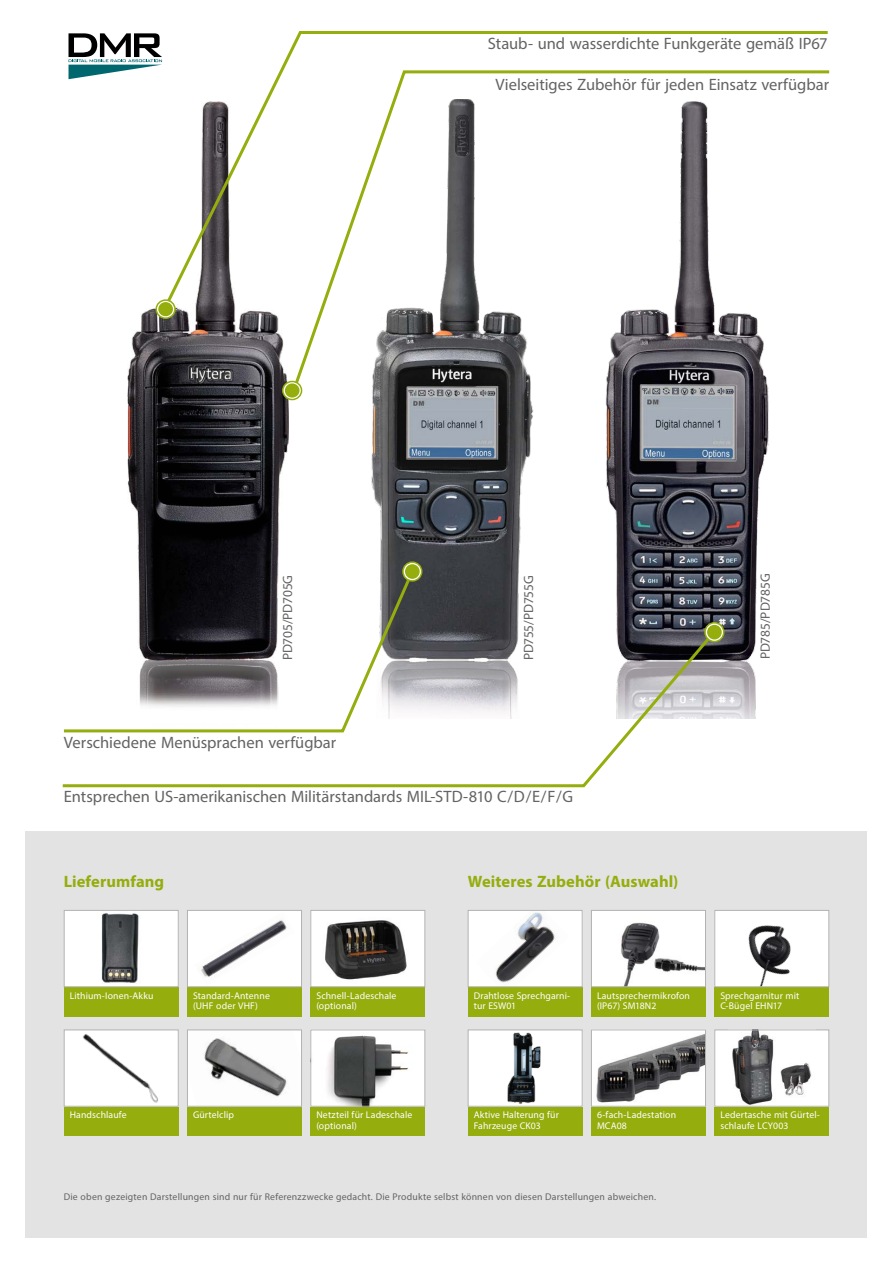
<style>
.page{position:relative;width:893px;height:1263px;background:#fff}
.page>*{position:absolute;margin:0;border:0;box-sizing:border-box;transform-origin:0 0}
.Igeltexte{font:16.5px "Myriad Pro";color:#646363}
.Text_-_Fließtext_8pt{font:16.5px "Myriad Pro";color:#646363}
.Text_-_Headline_11pt{font:700 16.5px "Myriad Pro";letter-spacing:.005em;color:#95ad0d}
.Text_-_Einleitung_9p{font:13.5px "Myriad Pro";letter-spacing:-.015em;color:#646363}
.Zubehör_-_Fließtext{font:9.75px/10.5px "Myriad Pro";letter-spacing:.01em;color:#fff}
.Tabelle_-_Fließtext{font:9.75px "Myriad Pro";letter-spacing:.02em;color:#646363}
</style>
<div class="page">
<div style="left:26px;top:830px;width:841px;height:407px;background:#e3e3e3"></div>
<svg style="left:69px;top:33px;width:90px;height:46px"></svg>
<img style="left:371px;top:396px;width:398px;height:323px">
<img style="left:128px;top:302px;width:161px;height:266px">
<div style="left:64px;top:987px;width:115px;height:29px;background:#95ad0d"></div>
<div style="left:64px;top:910px;width:114px;height:77px;background:#fff"></div>
<img style="left:101px;top:913px;width:39px;height:70px">
<div style="left:64px;top:910px;width:115px;height:77px;border:1px solid #b3b2b2"></div>
<div style="left:187px;top:987px;width:115px;height:29px;background:#95ad0d"></div>
<div style="left:187px;top:910px;width:115px;height:77px;background:#fff"></div>
<img style="left:201px;top:920px;width:86px;height:57px">
<div style="left:187px;top:910px;width:115px;height:77px;border:1px solid #b3b2b2"></div>
<div style="left:310px;top:987px;width:115px;height:29px;background:#95ad0d"></div>
<div style="left:311px;top:910px;width:114px;height:77px;background:#fff"></div>
<img style="left:325px;top:920px;width:82px;height:60px">
<div style="left:310px;top:910px;width:115px;height:77px;border:1px solid #b3b2b2"></div>
<div style="left:64px;top:1106px;width:115px;height:30px;background:#95ad0d"></div>
<div style="left:64px;top:1030px;width:114px;height:76px;background:#fff"></div>
<img style="left:83px;top:1034px;width:75px;height:69px">
<div style="left:64px;top:1029px;width:115px;height:77px;border:1px solid #b3b2b2"></div>
<div style="left:187px;top:1106px;width:115px;height:30px;background:#95ad0d"></div>
<img style="left:189px;top:1031px;width:111px;height:73px">
<div style="left:187px;top:1029px;width:115px;height:77px;border:1px solid #b3b2b2"></div>
<div style="left:310px;top:1106px;width:115px;height:30px;background:#95ad0d"></div>
<img style="left:312px;top:1031px;width:111px;height:73px">
<div style="left:310px;top:1029px;width:115px;height:77px;border:1px solid #b3b2b2"></div>
<svg style="left:290px;top:317px;width:479px;height:79px"></svg>
<div style="left:714px;top:987px;width:115px;height:29px;background:#95ad0d"></div>
<img style="left:716px;top:912px;width:111px;height:73px">
<div style="left:714px;top:910px;width:115px;height:77px;border:1px solid #b3b2b2"></div>
<div style="left:591px;top:987px;width:115px;height:29px;background:#95ad0d"></div>
<img style="left:593px;top:912px;width:111px;height:73px">
<div style="left:591px;top:910px;width:115px;height:77px;border:1px solid #b3b2b2"></div>
<div style="left:468px;top:987px;width:115px;height:29px;background:#95ad0d"></div>
<div style="left:468px;top:910px;width:114px;height:77px;background:#fff"></div>
<img style="left:495px;top:912px;width:60px;height:71px">
<div style="left:468px;top:910px;width:115px;height:77px;border:1px solid #b3b2b2"></div>
<svg style="left:283px;top:381px;width:19px;height:18px"></svg>
<div style="left:282px;top:381px;width:20px;height:19px;border:2px solid #95ad0d;border-radius:50%"></div>
<div style="left:286px;top:384px;width:13px;height:13px;background:#95ad0d;border-radius:50%"></div>
<div style="left:285px;top:383px;width:14px;height:15px;border:2px solid #95ad0d;border-radius:50%"></div>
<div style="left:714px;top:1106px;width:115px;height:30px;background:#95ad0d"></div>
<div style="left:715px;top:1030px;width:114px;height:76px;background:#fff"></div>
<img style="left:732px;top:1031px;width:80px;height:73px">
<div style="left:714px;top:1029px;width:115px;height:77px;border:1px solid #b3b2b2"></div>
<div style="left:591px;top:1106px;width:115px;height:30px;background:#95ad0d"></div>
<img style="left:593px;top:1031px;width:111px;height:73px">
<div style="left:591px;top:1029px;width:115px;height:77px;border:1px solid #b3b2b2"></div>
<div style="left:468px;top:1106px;width:115px;height:30px;background:#95ad0d"></div>
<div style="left:468px;top:1030px;width:114px;height:76px;background:#fff"></div>
<img style="left:507px;top:1032px;width:34px;height:72px">
<div style="left:468px;top:1029px;width:115px;height:77px;border:1px solid #b3b2b2"></div>
<svg style="left:62px;top:629px;width:655px;height:159px"></svg>
<svg style="left:62px;top:568px;width:354px;height:166px"></svg>
<svg style="left:403px;top:562px;width:19px;height:19px"></svg>
<div style="left:402px;top:561px;width:20px;height:21px;border:2px solid #95ad0d;border-radius:50%"></div>
<div style="left:406px;top:565px;width:13px;height:13px;background:#95ad0d;border-radius:50%"></div>
<div style="left:405px;top:564px;width:15px;height:15px;border:2px solid #95ad0d;border-radius:50%"></div>
<svg style="left:705px;top:623px;width:19px;height:18px"></svg>
<div style="left:704px;top:622px;width:20px;height:20px;border:2px solid #95ad0d;border-radius:50%"></div>
<div style="left:708px;top:626px;width:13px;height:13px;background:#95ad0d;border-radius:50%"></div>
<div style="left:707px;top:625px;width:15px;height:14px;border:2px solid #95ad0d;border-radius:50%"></div>
<svg style="left:159px;top:31px;width:671px;height:286px"></svg>
<svg style="left:156px;top:300px;width:19px;height:18px"></svg>
<div style="left:155px;top:299px;width:21px;height:20px;border:2px solid #95ad0d;border-radius:50%"></div>
<div style="left:159px;top:303px;width:13px;height:12px;background:#95ad0d;border-radius:50%"></div>
<div style="left:158px;top:302px;width:15px;height:14px;border:2px solid #95ad0d;border-radius:50%"></div>
<p class="Igeltexte" style="left:488px;top:34px;width:341px">Staub- und wasserdichte Funkgeräte gemäß IP67</p>
<p class="Text_-_Fließtext_8pt" style="left:495px;top:74px;width:335px">Vielseitiges Zubehör für jeden Einsatz verfügbar</p>
<p class="Text_-_Einleitung_9p" style="left:279px;top:660px;width:87px;rotate:-90deg">PD705/PD705G</p>
<p class="Text_-_Einleitung_9p" style="left:520px;top:660px;width:86px;rotate:-90deg">PD755/PD755G</p>
<p class="Text_-_Einleitung_9p" style="left:757px;top:659px;width:87px;rotate:-90deg">PD785/PD785G</p>
<p class="Igeltexte" style="left:64px;top:732px;width:274px">Verschiedene Menüsprachen verfügbar</p>
<p class="Igeltexte" style="left:64px;top:786px;width:511px">Entsprechen US-amerikanischen Militärstandards MIL-STD-810 C/D/E/F/G</p>
<p class="Text_-_Headline_11pt" style="left:64px;top:871px;width:102px">Lieferumfang</p>
<p class="Text_-_Headline_11pt" style="left:468px;top:871px;width:212px">Weiteres Zubehör (Auswahl)</p>
<p class="Zubehör_-_Fließtext" style="left:70px;top:990px;width:85px">Lithium-Ionen-Akku</p>
<p class="Zubehör_-_Fließtext" style="left:193px;top:990px;width:78px">Standard-Antenne (UHF oder VHF)</p>
<p class="Zubehör_-_Fließtext" style="left:316px;top:990px;width:82px">Schnell-Ladeschale (optional)</p>
<p class="Zubehör_-_Fließtext" style="left:474px;top:990px;width:98px">Drahtlose Sprechgarni&shy;tur ESW01</p>
<p class="Zubehör_-_Fließtext" style="left:597px;top:990px;width:94px">Lautsprechermikrofon (IP67) SM18N2</p>
<p class="Zubehör_-_Fließtext" style="left:720px;top:990px;width:81px">Sprechgarnitur mit<br>C-Bügel EHN17</p>
<p class="Zubehör_-_Fließtext" style="left:70px;top:1109px;width:58px">Handschlaufe</p>
<p class="Zubehör_-_Fließtext" style="left:193px;top:1109px;width:42px">Gürtelclip</p>
<p class="Zubehör_-_Fließtext" style="left:316px;top:1109px;width:98px">Netzteil für Ladeschale (optional)</p>
<p class="Zubehör_-_Fließtext" style="left:474px;top:1109px;width:87px">Aktive Halterung für<br>Fahrzeuge CK03</p>
<p class="Zubehör_-_Fließtext" style="left:597px;top:1109px;width:81px">6-fach-Ladestation<br>MCA08</p>
<p class="Zubehör_-_Fließtext" style="left:720px;top:1109px;width:101px">Ledertasche mit Gürtel&shy;schlaufe LCY003</p>
<p class="Tabelle_-_Fließtext" style="left:64px;top:1191px;width:594px">Die oben gezeigten Darstellungen sind nur für Referenzzwecke gedacht. Die Produkte selbst können von diesen Darstellungen abweichen.</p>
</div>
